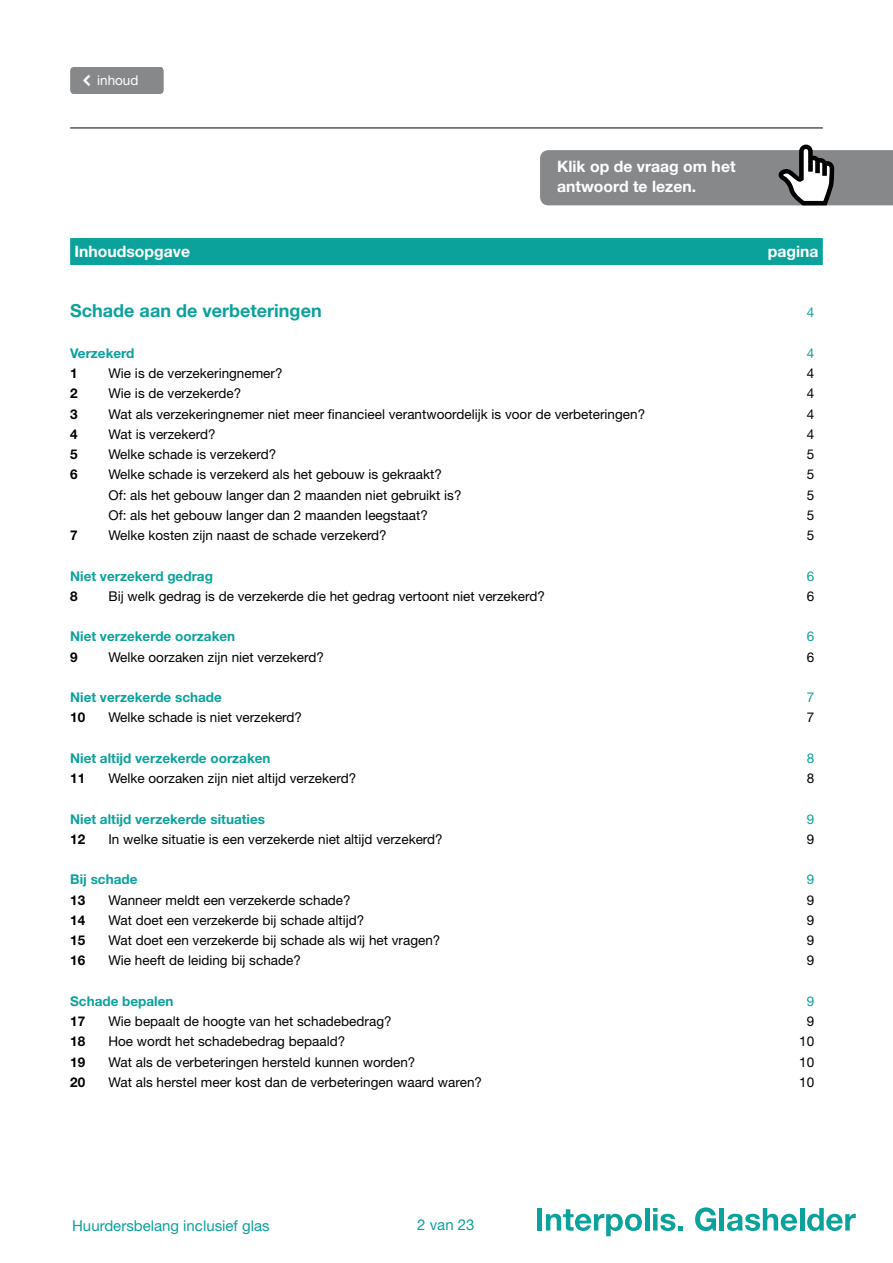
<style>
.page{position:relative;width:893px;height:1263px;background:#fff}
.page>*{position:absolute;margin:0;border:0;box-sizing:border-box;transform-origin:0 0}
.t1{font:700 18px "Helvetica Neue LT Std";color:#0ba29c}
.t2{font:700 15.75px/20.2px "Helvetica Neue LT Std";color:#fff}
.t3{font:15px "Helvetica Neue LT Std";color:#0ba29c}
.t4{font:13.5px "Helvetica Neue LT Std";color:#000}
.t5{font:700 13.5px "Helvetica Neue LT Std";color:#0ba29c}
.t6{font:700 13.5px "Helvetica Neue LT Std";color:#000}
.t7{font:13.5px "Helvetica Neue LT Std";color:#0ba29c}
.t8{font:13.5px "Helvetica Neue LT Std";color:#fff}
</style>
<div class="page">
<hr style="left:70px;top:128px;width:753px;height:1px;background:#000">
<div style="left:537px;top:1208px;width:5px;height:22px;background:#0ba29c"></div>
<svg style="left:546px;top:1209px;width:96px;height:27px"></svg>
<hr style="left:645px;top:1208px;width:4px;height:22px;background:#0ba29c">
<svg style="left:653px;top:1208px;width:30px;height:23px"></svg>
<svg style="left:695px;top:1207px;width:21px;height:24px"></svg>
<hr style="left:720px;top:1208px;width:4px;height:22px;background:#0ba29c">
<svg style="left:727px;top:1208px;width:70px;height:23px"></svg>
<hr style="left:800px;top:1208px;width:4px;height:22px;background:#0ba29c">
<svg style="left:807px;top:1208px;width:49px;height:23px"></svg>
<div style="left:70px;top:67px;width:94px;height:27px;background:#87888a"></div>
<svg style="left:540px;top:145px;width:353px;height:60px;background:#909193"></svg>
<div style="left:70px;top:238px;width:753px;height:27px;background:#0ba29c"></div>
<p class="t8" style="left:97px;top:72px;width:43px">inhoud</p>
<p class="t2" style="left:557px;top:156px;width:180px">Klik op de vraag om het antwoord te lezen.</p>
<p class="t2" style="left:74px;top:240px;width:117px">Inhoudsopgave</p>
<p class="t2" style="left:768px;top:240px;width:52px">pagina</p>
<h1 class="t1" style="left:70px;top:300px;width:253px">Schade aan de verbeteringen</h1>
<p class="t7" style="left:807px;top:304px;width:9px">4</p>
<p class="t5" style="left:70px;top:345px;width:66px">Verzekerd</p>
<p class="t7" style="left:807px;top:345px;width:9px">4</p>
<p class="t6" style="left:70px;top:365px;width:9px">1</p>
<p class="t4" style="left:108px;top:365px;width:176px">Wie is de verzekeringnemer?</p>
<p class="t4" style="left:807px;top:365px;width:9px">4</p>
<p class="t6" style="left:70px;top:385px;width:9px">2</p>
<p class="t4" style="left:108px;top:385px;width:134px">Wie is de verzekerde?</p>
<p class="t4" style="left:807px;top:385px;width:9px">4</p>
<p class="t6" style="left:70px;top:405px;width:9px">3</p>
<p class="t4" style="left:108px;top:406px;width:538px">Wat als verzekeringnemer niet meer financieel verantwoordelijk is voor de verbeteringen?</p>
<p class="t4" style="left:807px;top:406px;width:9px">4</p>
<p class="t6" style="left:70px;top:426px;width:9px">4</p>
<p class="t4" style="left:108px;top:426px;width:109px">Wat is verzekerd?</p>
<p class="t4" style="left:807px;top:426px;width:9px">4</p>
<p class="t6" style="left:70px;top:446px;width:9px">5</p>
<p class="t4" style="left:108px;top:446px;width:169px">Welke schade is verzekerd?</p>
<p class="t4" style="left:807px;top:446px;width:9px">5</p>
<p class="t6" style="left:70px;top:466px;width:9px">6</p>
<p class="t4" style="left:108px;top:466px;width:335px">Welke schade is verzekerd als het gebouw is gekraakt?</p>
<p class="t4" style="left:807px;top:466px;width:9px">5</p>
<p class="t4" style="left:108px;top:487px;width:355px">Of: als het gebouw langer dan 2 maanden niet gebruikt is?</p>
<p class="t4" style="left:807px;top:487px;width:9px">5</p>
<p class="t4" style="left:108px;top:507px;width:321px">Of: als het gebouw langer dan 2 maanden leegstaat?</p>
<p class="t4" style="left:807px;top:507px;width:9px">5</p>
<p class="t6" style="left:70px;top:527px;width:9px">7</p>
<p class="t4" style="left:108px;top:527px;width:280px">Welke kosten zijn naast de schade verzekerd?</p>
<p class="t4" style="left:807px;top:527px;width:9px">5</p>
<p class="t5" style="left:70px;top:567px;width:144px">Niet verzekerd gedrag</p>
<p class="t7" style="left:807px;top:568px;width:9px">6</p>
<p class="t6" style="left:70px;top:588px;width:9px">8</p>
<p class="t4" style="left:108px;top:588px;width:438px">Bij welk gedrag is de verzekerde die het gedrag vertoont niet verzekerd?</p>
<p class="t4" style="left:807px;top:588px;width:9px">6</p>
<p class="t5" style="left:70px;top:628px;width:167px">Niet verzekerde oorzaken</p>
<p class="t7" style="left:807px;top:628px;width:9px">6</p>
<p class="t6" style="left:70px;top:648px;width:9px">9</p>
<p class="t4" style="left:108px;top:649px;width:217px">Welke oorzaken zijn niet verzekerd?</p>
<p class="t4" style="left:807px;top:649px;width:9px">6</p>
<p class="t5" style="left:70px;top:689px;width:153px">Niet verzekerde schade</p>
<p class="t7" style="left:807px;top:689px;width:9px">7</p>
<p class="t6" style="left:70px;top:709px;width:17px">10</p>
<p class="t4" style="left:108px;top:709px;width:195px">Welke schade is niet verzekerd?</p>
<p class="t4" style="left:807px;top:709px;width:9px">7</p>
<p class="t5" style="left:70px;top:750px;width:202px">Niet altijd verzekerde oorzaken</p>
<p class="t7" style="left:807px;top:750px;width:9px">8</p>
<p class="t6" style="left:70px;top:770px;width:17px">11</p>
<p class="t4" style="left:108px;top:770px;width:249px">Welke oorzaken zijn niet altijd verzekerd?</p>
<p class="t4" style="left:807px;top:770px;width:9px">8</p>
<p class="t5" style="left:70px;top:810px;width:196px">Niet altijd verzekerde situaties</p>
<p class="t7" style="left:807px;top:811px;width:9px">9</p>
<p class="t6" style="left:70px;top:831px;width:17px">12</p>
<p class="t4" style="left:108px;top:831px;width:336px">In welke situatie is een verzekerde niet altijd verzekerd?</p>
<p class="t4" style="left:807px;top:831px;width:9px">9</p>
<p class="t5" style="left:70px;top:871px;width:69px">Bij schade</p>
<p class="t7" style="left:807px;top:871px;width:9px">9</p>
<p class="t6" style="left:70px;top:891px;width:17px">13</p>
<p class="t4" style="left:108px;top:892px;width:244px">Wanneer meldt een verzekerde schade?</p>
<p class="t4" style="left:807px;top:892px;width:9px">9</p>
<p class="t6" style="left:70px;top:912px;width:17px">14</p>
<p class="t4" style="left:108px;top:912px;width:257px">Wat doet een verzekerde bij schade altijd?</p>
<p class="t4" style="left:807px;top:912px;width:9px">9</p>
<p class="t6" style="left:70px;top:932px;width:17px">15</p>
<p class="t4" style="left:108px;top:932px;width:333px">Wat doet een verzekerde bij schade als wij het vragen?</p>
<p class="t4" style="left:807px;top:932px;width:9px">9</p>
<p class="t6" style="left:70px;top:952px;width:17px">16</p>
<p class="t4" style="left:108px;top:952px;width:194px">Wie heeft de leiding bij schade?</p>
<p class="t4" style="left:807px;top:952px;width:9px">9</p>
<p class="t5" style="left:70px;top:993px;width:105px">Schade bepalen</p>
<p class="t7" style="left:807px;top:993px;width:9px">9</p>
<p class="t6" style="left:70px;top:1013px;width:17px">17</p>
<p class="t4" style="left:108px;top:1013px;width:285px">Wie bepaalt de hoogte van het schadebedrag?</p>
<p class="t4" style="left:807px;top:1013px;width:9px">9</p>
<p class="t6" style="left:70px;top:1033px;width:17px">18</p>
<p class="t4" style="left:108px;top:1033px;width:238px">Hoe wordt het schadebedrag bepaald?</p>
<p class="t4" style="left:799px;top:1033px;width:17px">10</p>
<p class="t6" style="left:70px;top:1053px;width:17px">19</p>
<p class="t4" style="left:108px;top:1054px;width:308px">Wat als de verbeteringen hersteld kunnen worden?</p>
<p class="t4" style="left:799px;top:1054px;width:17px">10</p>
<p class="t6" style="left:70px;top:1074px;width:17px">20</p>
<p class="t4" style="left:108px;top:1074px;width:375px">Wat als herstel meer kost dan de verbeteringen waard waren?</p>
<p class="t4" style="left:799px;top:1074px;width:17px">10</p>
<p class="t3" style="left:72px;top:1216px;width:199px">Huurdersbelang inclusief glas</p>
<p class="t3" style="left:417px;top:1216px;width:59px">2 van 23</p>
</div>
